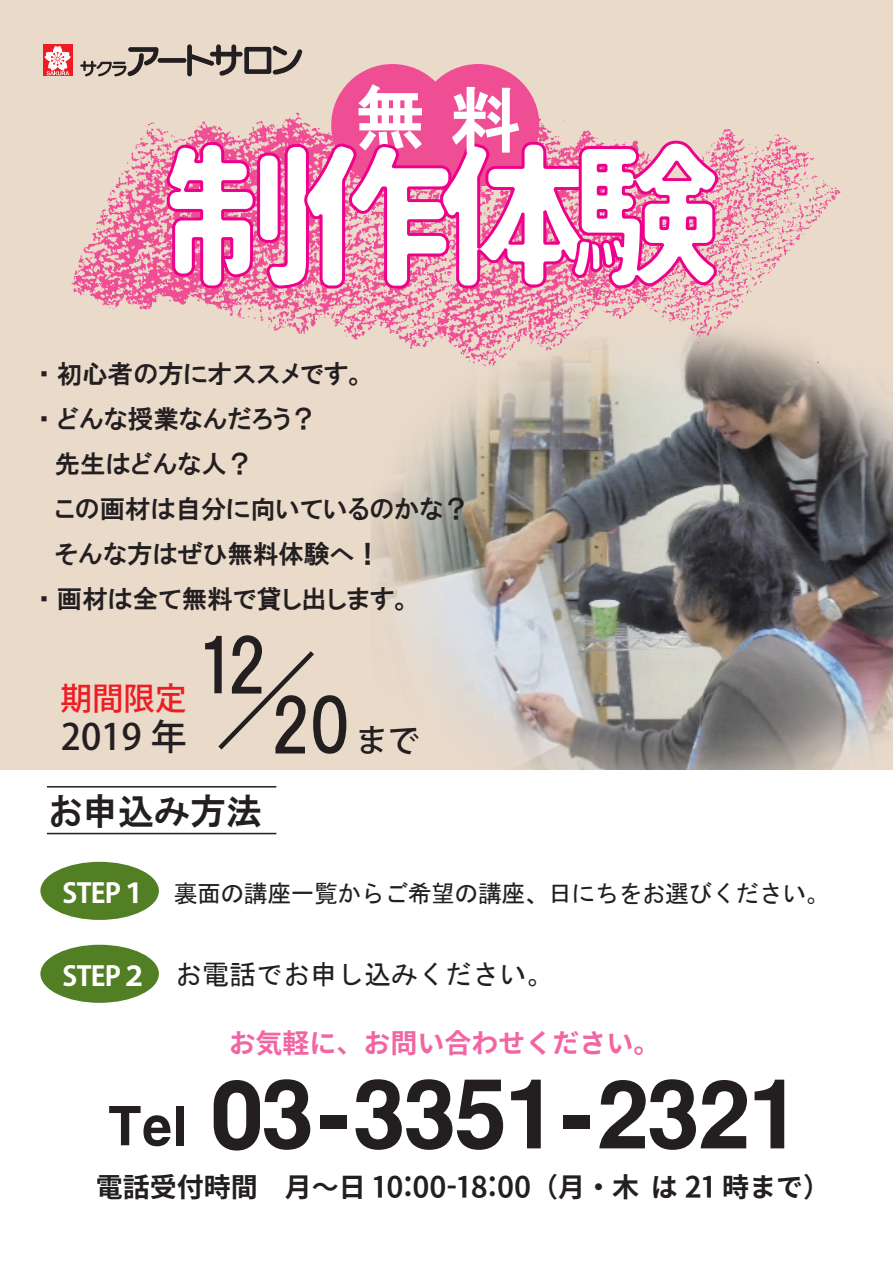
<style>
.page{position:relative;width:893px;height:1263px;background:#fff}
.page>*{position:absolute;margin:0;border:0;box-sizing:border-box;transform-origin:0 0}
.t1{font:152.55px "Gen Jyuu Gothic Monospace Heavy";color:#fff}
.t2{font:72px "HGP Gothic E";color:#231f20}
.t3{font:71.25px "HGP Gothic E";color:#fff}
.t4{font:36px "HGP Gothic E";color:#231f20}
.t5{font:500 36px "Koz Go Pro";color:#231f20}
.t6{font:500 31.5px "Koz Go Pro";color:#ee1d23}
.t7{font:500 31.5px "Koz Go Pro";color:#231f20}
.t8{font:27px "Gen Ei Gothic N B";color:#231f20}
.t9{font:27px "Gen Ei Gothic N B";color:#ef4e95}
.t10{font:27px "MS Gothic";color:#231f20}
.t11{font:700 27px "Koz Go Pro";letter-spacing:-.025em;color:#fff}
.t12{font:25.5px/45px "HGP Gothic E";color:#231f20}
.t13{font:24px "MS Gothic";letter-spacing:-.025em;color:#231f20}
</style>
<div class="page">
<div style="left:0;top:0;width:893px;height:777px;background:#e9daca"></div>
<svg style="left:214px;top:1079px;width:96px;height:71px"></svg>
<div style="left:320px;top:1116px;width:26px;height:13px;background:#231f20"></div>
<svg style="left:355px;top:1079px;width:148px;height:71px"></svg>
<svg style="left:511px;top:1080px;width:30px;height:68px"></svg>
<div style="left:564px;top:1116px;width:26px;height:13px;background:#231f20"></div>
<svg style="left:599px;top:1079px;width:148px;height:71px"></svg>
<svg style="left:755px;top:1080px;width:29px;height:68px"></svg>
<svg style="left:109px;top:1106px;width:62px;height:40px"></svg>
<div style="left:176px;top:1106px;width:8px;height:39px;background:#231f20"></div>
<div style="left:158px;top:58px;width:28px;height:5px;background:#231f20;border-radius:2px"></div>
<svg style="left:187px;top:44px;width:115px;height:32px"></svg>
<svg style="left:80px;top:47px;width:78px;height:29px"></svg>
<div style="left:43px;top:44px;width:29px;height:32px;background:#ee1d23"></div>
<svg style="left:44px;top:46px;width:27px;height:29px"></svg>
<img style="left:371px;top:404px;width:522px;height:366px">
<div style="left:0;top:770px;width:893px;height:58px;background:#fff"></div>
<hr style="left:47px;top:833px;width:229px;height:1px;background:#231f20">
<hr style="left:47px;top:786px;width:229px;height:1px;background:#231f20">
<div style="left:40px;top:862px;width:119px;height:58px;background:#537f24;border-radius:50%"></div>
<div style="left:40px;top:945px;width:119px;height:58px;background:#537f24;border-radius:50%"></div>
<svg style="left:218px;top:651px;width:96px;height:99px"></svg>
<div style="left:417px;top:64px;width:122px;height:122px;background:#ef4e95;border-radius:50%"></div>
<img style="left:71px;top:97px;width:811px;height:307px">
<div style="left:331px;top:64px;width:122px;height:122px;background:#ef4e95;border-radius:50%"></div>
<svg style="left:164px;top:139px;width:555px;height:152px"></svg>
<h3 class="t3" style="left:354px;top:83px;width:169px">無料</h3>
<h1 class="t1" style="left:163px;top:102px;width:560px">制作体験</h1>
<p class="t12" style="left:38px;top:351px;width:433px">・初心者の方にオススメです。<br>・どんな授業なんだろう？<br>　先生はどんな人？<br>　この画材は自分に向いているのかな？　そんな方はぜひ無料体験へ！<br>・画材は全て無料で貸し出します。</p>
<p class="t6" style="left:61px;top:678px;width:127px">期間限定</p>
<h3 class="t5" style="left:61px;top:714px;width:127px">2019 年</h3>
<h2 class="t2" style="left:197px;top:630px;width:71px">12</h2>
<h2 class="t2" style="left:271px;top:690px;width:80px">20</h2>
<p class="t7" style="left:356px;top:720px;width:64px">まで</p>
<h3 class="t4" style="left:49px;top:793px;width:215px">お申込み方法</h3>
<p class="t11" style="left:63px;top:875px;width:86px">STEP１</p>
<p class="t11" style="left:63px;top:959px;width:86px">STEP２</p>
<p class="t13" style="left:174px;top:881px;width:657px">裏面の講座一覧からご希望の講座、日にちをお選びください。</p>
<p class="t10" style="left:175px;top:960px;width:380px">お電話でお申し込みください。</p>
<p class="t9" style="left:228px;top:1022px;width:433px">お気軽に、お問い合わせください。</p>
<p class="t8" style="left:96px;top:1167px;width:736px">電話受付時間　月～日 10:00-18:00（月・木は 21 時まで）</p>
</div>
